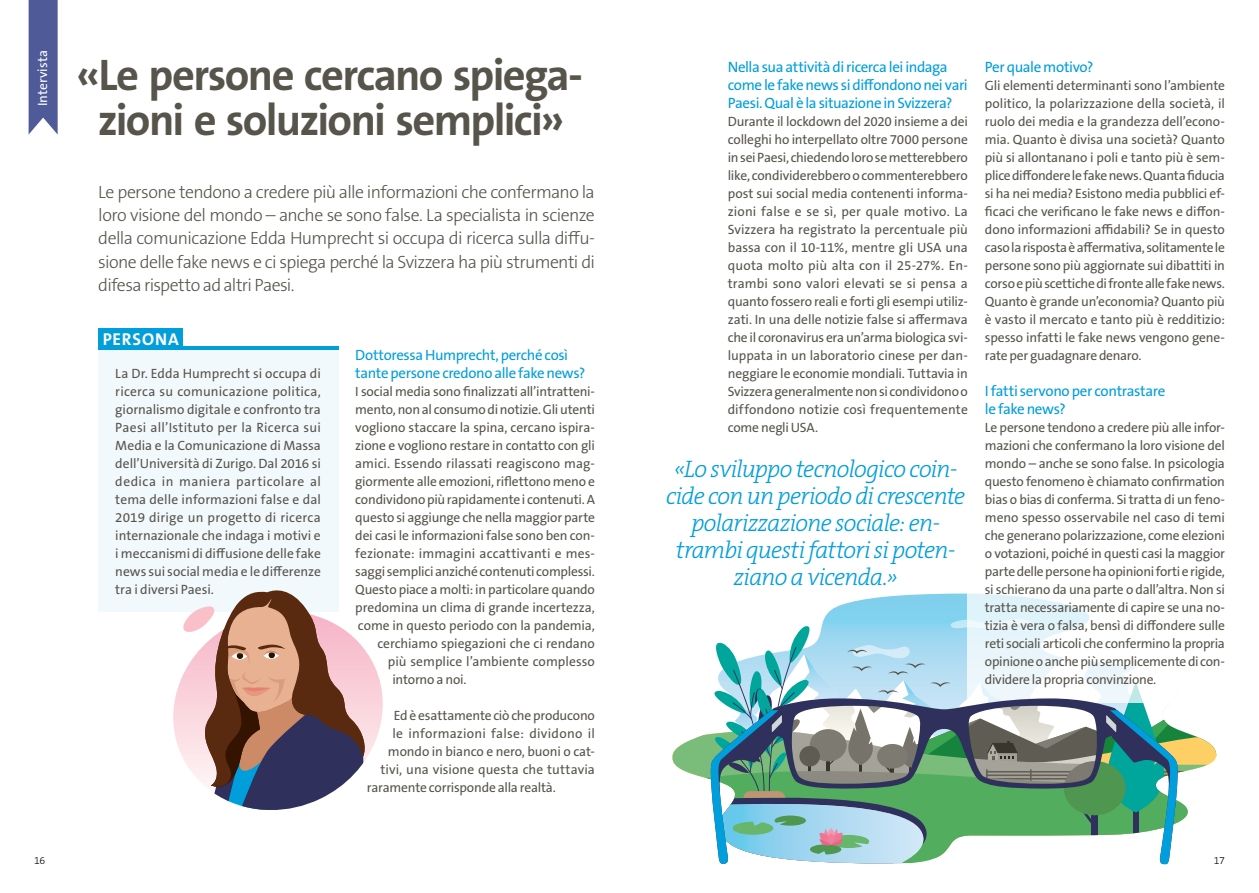
<style>
.page{position:relative;width:1259px;height:893px;background:#fff}
.page>*{position:absolute;margin:0;border:0;box-sizing:border-box;transform-origin:0 0}
.t1{font:700 44.55px/44.5px "The Sans B W7";letter-spacing:-.04em;color:#57544b;text-align:center}
.t2{font:italic 300 24px/27px "The Serif B W3";letter-spacing:-.03em;color:#009edb;text-align:center}
.t3{font:300 17.85px/23.1px "The Sans B W3";letter-spacing:-.035em;color:#57544b;text-align:justify}
.t4{font:700 17.25px "The Sans B W7";letter-spacing:.05em;color:#fff}
.t5{font:15px/18px "The Sans B W5 Plain";letter-spacing:-.025em;color:#009edb}
.t6{font:14.85px/17.9px "The Sans B W5 Plain";letter-spacing:-.025em;color:#009edb}
.t7{font:13.5px/18px "The Sans B W5 Plain";letter-spacing:-.01em;color:#57544b;text-align:justify}
.t8{font:13.5px "The Sans B W5 Plain";letter-spacing:.02em;color:#57544b}
.t9{font:13.5px "The Sans B W5 Plain";color:#fff}
.t10{font:300 10.5px "The Sans B W3";color:#000}
</style>
<div class="page">
<svg style="left:824px;top:594px;width:144px;height:25px"></svg>
<div style="left:98px;top:350px;width:240px;height:262px;background:#f2f9fd"></div>
<div style="left:98px;top:328px;width:85px;height:22px;background:#009edb"></div>
<hr style="left:98px;top:346px;width:240px;height:4px;background:#009edb">
<svg style="left:173px;top:652px;width:210px;height:106px"></svg>
<svg style="left:183px;top:588px;width:183px;height:222px"></svg>
<svg style="left:695px;top:619px;width:521px;height:246px"></svg>
<svg style="left:29px;top:0;width:29px;height:135px;background:#5c66a0"></svg>
<p class="t9" style="left:34px;top:106px;width:57px;rotate:-90deg">Intervista</p>
<h1 class="t1" style="left:77px;top:53px;width:508px">«Le persone cercano spiega&shy;zioni e soluzioni semplici»</h1>
<p class="t3" style="left:98px;top:181px;width:498px">Le persone tendono a credere più alle informazioni che confermano la loro visione del mondo – anche se sono false. La specialista in scienze della comunicazione Edda Humprecht si occupa di ricerca sulla diffu&shy;sione delle fake news e ci spiega perché la Svizzera ha più strumenti di difesa rispetto ad altri Paesi.</p>
<p class="t4" style="left:103px;top:328px;width:78px">PERSONA</p>
<p class="t7" style="left:115px;top:365px;width:207px">La Dr. Edda Humprecht si occupa di ricerca su comunicazione politica, giornalismo digitale e confronto tra Paesi all’Istituto per la Ricerca sui Media e la Comunicazione di Massa dell’Università di Zurigo. Dal 2016 si dedica in maniera particolare al tema delle informazioni false e dal 2019 dirige un progetto di ricerca internazionale che indaga i motivi e i meccanismi di diffusione delle fake news sui social media e le differenze tra i diversi Paesi.</p>
<p class="t6" style="left:355px;top:346px;width:231px">Dottoressa Humprecht, perché così tante persone credono alle fake news?</p>
<p class="t7" style="left:355px;top:383px;width:241px">I social media sono finalizzati all’intratteni-</p>
<p class="t7" style="left:355px;top:401px;width:241px">mento, non al consumo di notizie. Gli utenti</p>
<p class="t7" style="left:355px;top:419px;width:241px">vogliono staccare la spina, cercano ispira-</p>
<p class="t7" style="left:355px;top:437px;width:241px">zione e vogliono restare in contatto con gli</p>
<p class="t7" style="left:355px;top:455px;width:241px">amici. Essendo rilassati reagiscono mag-</p>
<p class="t7" style="left:355px;top:472px;width:241px">giormente alle emozioni, riflettono meno e</p>
<p class="t7" style="left:355px;top:490px;width:241px">condividono più rapidamente i contenuti. A</p>
<p class="t7" style="left:355px;top:508px;width:241px">questo si aggiunge che nella maggior parte</p>
<p class="t7" style="left:355px;top:526px;width:241px">dei casi le informazioni false sono ben con-</p>
<p class="t7" style="left:355px;top:544px;width:241px">fezionate: immagini accattivanti e mes-</p>
<p class="t7" style="left:355px;top:562px;width:240px">saggi semplici anziché contenuti complessi.</p>
<p class="t7" style="left:355px;top:580px;width:241px">Questo piace a molti: in particolare quando</p>
<p class="t7" style="left:355px;top:598px;width:241px">predomina un clima di grande incertezza,</p>
<p class="t7" style="left:358px;top:616px;width:238px">come in questo periodo con la pandemia,</p>
<p class="t7" style="left:377px;top:634px;width:219px">cerchiamo spiegazioni che ci rendano</p>
<p class="t7" style="left:388px;top:652px;width:209px">più semplice l’ambiente complesso</p>
<p class="t7" style="left:392px;top:670px;width:74px">intorno a noi.</p>
<p class="t7" style="left:394px;top:706px;width:202px">Ed è esattamente ciò che producono</p>
<p class="t8" style="left:392px;top:725px;width:204px">le informazioni false: dividono il</p>
<p class="t7" style="left:388px;top:742px;width:208px">mondo in bianco e nero, buoni o cat-</p>
<p class="t7" style="left:380px;top:760px;width:216px">tivi, una visione questa che tuttavia</p>
<p class="t7" style="left:367px;top:778px;width:189px">raramente corrisponde alla realtà.</p>
<p class="t5" style="left:728px;top:58px;width:241px">Nella sua attività di ricerca lei indaga come le fake news si diffondono nei vari<br>Paesi. Qual è la situazione in Svizzera?</p>
<p class="t7" style="left:728px;top:113px;width:242px">Durante il lockdown del 2020 insieme a dei colleghi ho interpellato oltre 7000 persone in sei Paesi, chiedendo loro se metterebbero like, condividerebbero o commenterebbero post sui social media contenenti informa&shy;zioni false e se sì, per quale motivo. La Svizzera ha registrato la percentuale più bassa con il 10-11%, mentre gli USA una quota molto più alta con il 25-27%. En&shy;trambi sono valori elevati se si pensa a quanto fossero reali e forti gli esempi utiliz&shy;zati. In una delle notizie false si affermava che il coronavirus era un’arma biologica svi&shy;luppata in un laboratorio cinese per dan&shy;neggiare le economie mondiali. Tuttavia in Svizzera generalmente non si condividono o diffondono notizie così frequentemente come negli USA.</p>
<h2 class="t2" style="left:666px;top:455px;width:301px">«Lo sviluppo tecnologico coin&shy;cide con un periodo di crescente polarizzazione sociale: en&shy;trambi questi fattori si poten&shy;ziano a vicenda.»</h2>
<p class="t5" style="left:985px;top:58px;width:110px">Per quale motivo?</p>
<p class="t7" style="left:985px;top:77px;width:242px">Gli elementi determinanti sono l’ambiente politico, la polarizzazione della società, il ruolo dei media e la grandezza dell’econo&shy;mia. Quanto è divisa una società? Quanto più si allontanano i poli e tanto più è sem&shy;plice diffondere le fake news. Quanta fiducia si ha nei media? Esistono media pubblici ef&shy;ficaci che verificano le fake news e diffon&shy;dono informazioni affidabili? Se in questo caso la risposta è affermativa, solitamente le persone sono più aggiornate sui dibattiti in corso e più scettiche di fronte alle fake news.<br>Quanto è grande un’economia? Quanto più è vasto il mercato e tanto più è redditizio: spesso infatti le fake news vengono gene&shy;rate per guadagnare denaro.</p>
<p class="t5" style="left:985px;top:382px;width:182px">I fatti servono per contrastare le fake news?</p>
<p class="t7" style="left:985px;top:419px;width:242px">Le persone tendono a credere più alle infor&shy;mazioni che confermano la loro visione del mondo – anche se sono false. In psicologia questo fenomeno è chiamato confirmation bias o bias di conferma. Si tratta di un feno&shy;meno spesso osservabile nel caso di temi che generano polarizzazione, come elezioni o votazioni, poiché in questi casi la maggior parte delle persone ha opinioni forti e rigide, si schierano da una parte o dall’altra. Non si tratta necessariamente di capire se una no&shy;tizia è vera o falsa, bensì di diffondere sulle reti sociali articoli che confermino la propria opinione o anche più semplicemente di con&shy;dividere la propria convinzione.</p>
<p class="t10" style="left:34px;top:854px;width:13px">16</p>
<p class="t10" style="left:1213px;top:854px;width:13px">17</p>
</div>
